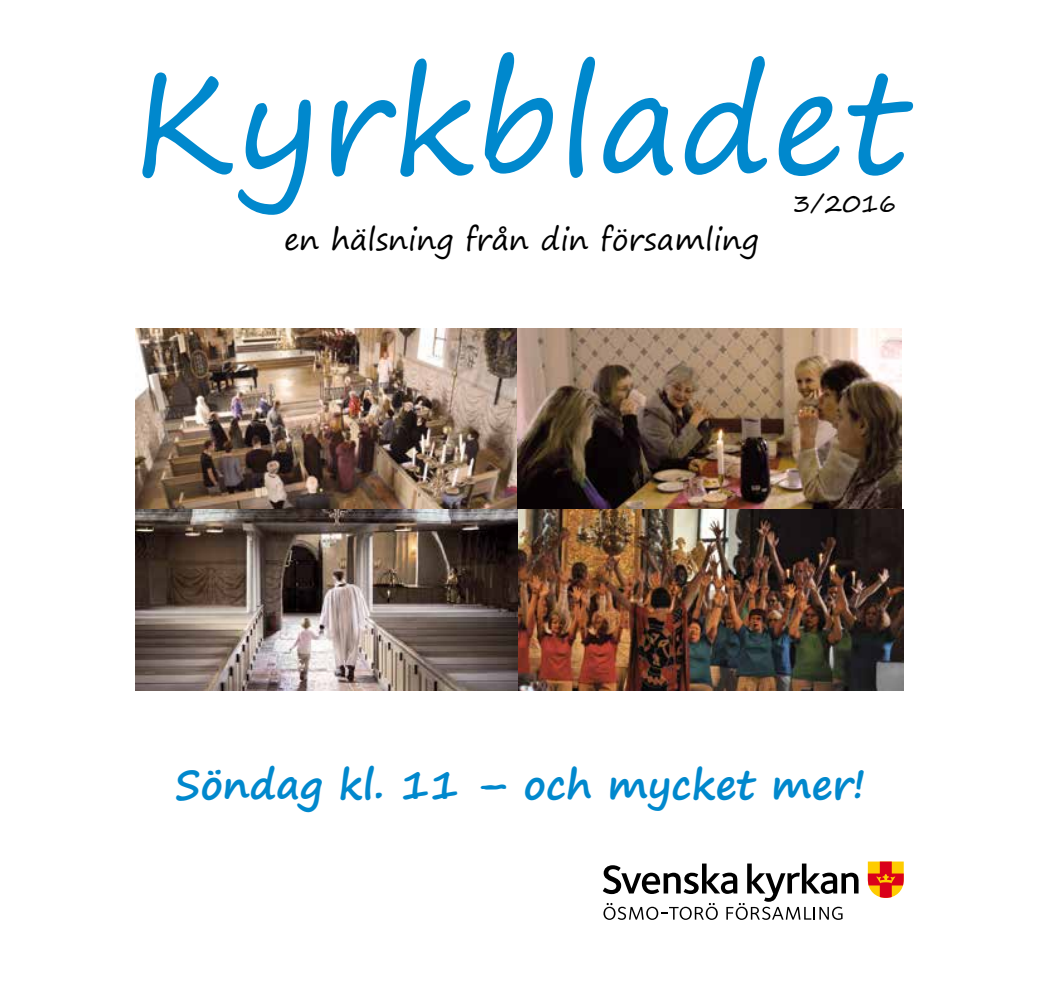
<style>
.page{position:relative;width:1042px;height:993px;background:#fff}
.page>*{position:absolute;margin:0;border:0;box-sizing:border-box;transform-origin:0 0}
.t1{font:140px "Segoe Print";color:#0088cd}
.t2{font:700 40.25px "Segoe Print";color:#0088cd}
.t3{font:29.75px "Segoe Print";color:#000}
.t4{font:24.5px "Segoe Print";color:#000}
</style>
<div class="page">
<svg style="left:603px;top:863px;width:255px;height:56px"></svg>
<svg style="left:868px;top:861px;width:36px;height:36px"></svg>
<img style="left:135px;top:329px;width:382px;height:361px">
<img style="left:517px;top:329px;width:386px;height:361px">
<h1 class="t1" style="left:132px;top:-2px;width:779px">Kyrkbladet</h1>
<p class="t3" style="left:284px;top:213px;width:476px">en hälsning från din församling</p>
<p class="t4" style="left:793px;top:181px;width:105px">3/2016</p>
<h2 class="t2" style="left:175px;top:747px;width:692px">Söndag kl. 11 – och mycket mer!</h2>
</div>
